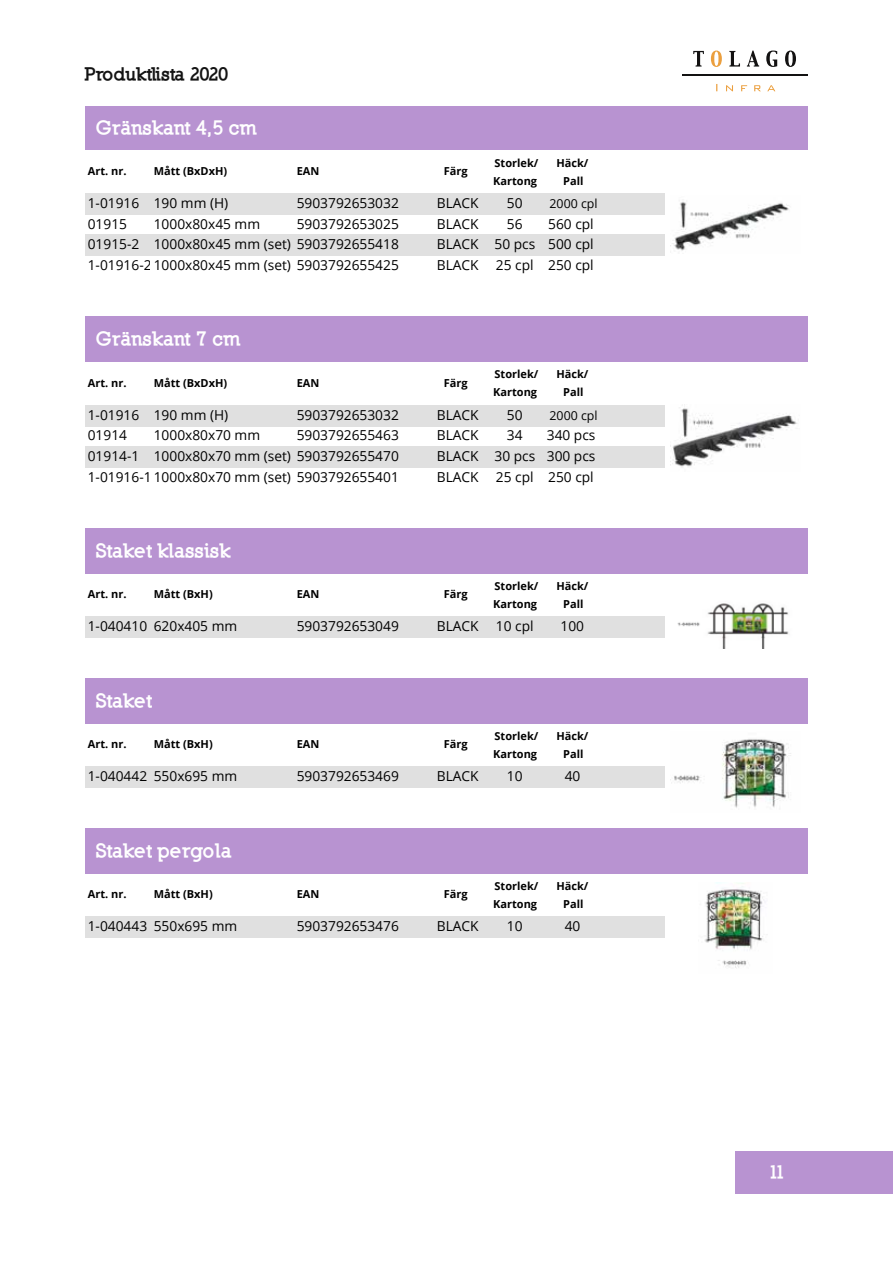
<style>
.page{position:relative;width:893px;height:1263px;background:#fff}
.page>*{position:absolute;margin:0;border:0;box-sizing:border-box;transform-origin:0 0}
.t1{font:900 19.2px "Nilland";color:#fff}
.t2{font:900 18px "Nilland";letter-spacing:-.025em;color:#131313}
.t3{font:900 18px "Nilland";color:#fff}
.t4{font:13.8px "Open Sans";color:#000}
.t5{font:12.3px "Open Sans";color:#000}
.t6{font:700 10.95px/17.9px "Open Sans";color:#000}
</style>
<div class="page">
<div style="left:736px;top:1151px;width:157px;height:42px;background:#b893d1"></div>
<svg style="left:693px;top:51px;width:11px;height:16px"></svg>
<svg style="left:711px;top:51px;width:11px;height:16px"></svg>
<svg style="left:729px;top:51px;width:67px;height:16px"></svg>
<svg style="left:716px;top:84px;width:59px;height:7px"></svg>
<hr style="left:682px;top:75px;width:126px;height:1px;background:#131212">
<div style="left:85px;top:106px;width:723px;height:44px;background:#b893d1"></div>
<div style="left:85px;top:193px;width:580px;height:22px;background:#e0e0e0"></div>
<div style="left:85px;top:234px;width:580px;height:22px;background:#e0e0e0"></div>
<div style="left:85px;top:317px;width:723px;height:45px;background:#b893d1"></div>
<div style="left:85px;top:405px;width:580px;height:21px;background:#e0e0e0"></div>
<div style="left:85px;top:446px;width:580px;height:22px;background:#e0e0e0"></div>
<div style="left:85px;top:528px;width:723px;height:46px;background:#b893d1"></div>
<div style="left:85px;top:616px;width:580px;height:22px;background:#e0e0e0"></div>
<div style="left:85px;top:678px;width:723px;height:45px;background:#b893d1"></div>
<div style="left:85px;top:766px;width:580px;height:22px;background:#e0e0e0"></div>
<div style="left:85px;top:828px;width:723px;height:45px;background:#b893d1"></div>
<div style="left:85px;top:916px;width:580px;height:22px;background:#e0e0e0"></div>
<img style="left:670px;top:202px;width:119px;height:49px">
<img style="left:670px;top:407px;width:128px;height:61px">
<img style="left:677px;top:603px;width:112px;height:45px">
<img style="left:670px;top:739px;width:121px;height:69px">
<img style="left:704px;top:882px;width:60px;height:86px">
<h2 class="t2" style="left:85px;top:62px;width:146px">Produktlista 2020</h2>
<h1 class="t1" style="left:96px;top:115px;width:164px">Gränskant 4,5 cm</h1>
<p class="t6" style="left:88px;top:162px;width:40px">Art. nr.</p>
<p class="t6" style="left:154px;top:162px;width:75px">Mått (BxDxH)</p>
<p class="t6" style="left:297px;top:162px;width:24px">EAN</p>
<p class="t6" style="left:444px;top:162px;width:25px">Färg</p>
<p class="t6" style="left:493px;top:154px;width:47px">Storlek/<br>Kartong</p>
<p class="t6" style="left:556px;top:154px;width:34px;text-align:center">Häck/<br>Pall</p>
<p class="t4" style="left:88px;top:194px;width:142px">1-01916 190 mm (H)</p>
<p class="t4" style="left:297px;top:194px;width:104px">5903792653032</p>
<p class="t4" style="left:437px;top:194px;width:43px">BLACK</p>
<p class="t4" style="left:507px;top:194px;width:17px">50</p>
<p class="t5" style="left:550px;top:195px;width:50px">2000 cpl</p>
<p class="t4" style="left:88px;top:214px;width:41px">01915</p>
<p class="t4" style="left:154px;top:214px;width:108px">1000x80x45 mm</p>
<p class="t4" style="left:297px;top:214px;width:104px">5903792653025</p>
<p class="t4" style="left:437px;top:214px;width:43px">BLACK</p>
<p class="t4" style="left:507px;top:214px;width:17px">56</p>
<p class="t4" style="left:548px;top:214px;width:47px">560 cpl</p>
<p class="t4" style="left:88px;top:235px;width:313px">01915-2 1000x80x45 mm (set) 5903792655418</p>
<p class="t4" style="left:437px;top:235px;width:158px">BLACK 50 pcs 500 cpl</p>
<p class="t4" style="left:88px;top:255px;width:313px">1-01916-2 1000x80x45 mm (set) 5903792655425</p>
<p class="t4" style="left:437px;top:255px;width:43px">BLACK</p>
<p class="t4" style="left:496px;top:255px;width:99px">25 cpl 250 cpl</p>
<h1 class="t1" style="left:96px;top:327px;width:147px">Gränskant 7 cm</h1>
<p class="t6" style="left:88px;top:373px;width:40px">Art. nr.</p>
<p class="t6" style="left:154px;top:373px;width:75px">Mått (BxDxH)</p>
<p class="t6" style="left:297px;top:373px;width:24px">EAN</p>
<p class="t6" style="left:444px;top:373px;width:25px">Färg</p>
<p class="t6" style="left:493px;top:365px;width:47px">Storlek/<br>Kartong</p>
<p class="t6" style="left:556px;top:365px;width:34px;text-align:center">Häck/<br>Pall</p>
<p class="t4" style="left:88px;top:405px;width:142px">1-01916 190 mm (H)</p>
<p class="t4" style="left:297px;top:405px;width:104px">5903792653032</p>
<p class="t4" style="left:437px;top:405px;width:43px">BLACK</p>
<p class="t4" style="left:507px;top:405px;width:17px">50</p>
<p class="t5" style="left:550px;top:407px;width:50px">2000 cpl</p>
<p class="t4" style="left:88px;top:426px;width:41px">01914</p>
<p class="t4" style="left:154px;top:426px;width:108px">1000x80x70 mm</p>
<p class="t4" style="left:297px;top:426px;width:104px">5903792655463</p>
<p class="t4" style="left:437px;top:426px;width:43px">BLACK</p>
<p class="t4" style="left:507px;top:426px;width:17px">34</p>
<p class="t4" style="left:547px;top:426px;width:50px">340 pcs</p>
<p class="t4" style="left:88px;top:446px;width:313px">01914-1 1000x80x70 mm (set) 5903792655470</p>
<p class="t4" style="left:437px;top:446px;width:160px">BLACK 30 pcs 300 pcs</p>
<p class="t4" style="left:88px;top:467px;width:313px">1-01916-1 1000x80x70 mm (set) 5903792655401</p>
<p class="t4" style="left:437px;top:467px;width:43px">BLACK</p>
<p class="t4" style="left:496px;top:467px;width:99px">25 cpl 250 cpl</p>
<h1 class="t1" style="left:96px;top:538px;width:136px">Staket klassisk</h1>
<p class="t6" style="left:88px;top:585px;width:40px">Art. nr.</p>
<p class="t6" style="left:154px;top:585px;width:61px">Mått (BxH)</p>
<p class="t6" style="left:297px;top:585px;width:24px">EAN</p>
<p class="t6" style="left:444px;top:585px;width:25px">Färg</p>
<p class="t6" style="left:493px;top:577px;width:47px">Storlek/<br>Kartong</p>
<p class="t6" style="left:556px;top:577px;width:34px;text-align:center">Häck/<br>Pall</p>
<p class="t4" style="left:88px;top:617px;width:151px">1-040410 620x405 mm</p>
<p class="t4" style="left:297px;top:617px;width:104px">5903792653049</p>
<p class="t4" style="left:437px;top:617px;width:43px">BLACK</p>
<p class="t4" style="left:496px;top:617px;width:39px">10 cpl</p>
<p class="t4" style="left:561px;top:617px;width:25px">100</p>
<h1 class="t1" style="left:96px;top:688px;width:58px">Staket</h1>
<p class="t6" style="left:88px;top:735px;width:40px">Art. nr.</p>
<p class="t6" style="left:154px;top:735px;width:61px">Mått (BxH)</p>
<p class="t6" style="left:297px;top:735px;width:24px">EAN</p>
<p class="t6" style="left:444px;top:735px;width:25px">Färg</p>
<p class="t6" style="left:493px;top:727px;width:47px">Storlek/<br>Kartong</p>
<p class="t6" style="left:556px;top:727px;width:34px;text-align:center">Häck/<br>Pall</p>
<p class="t4" style="left:88px;top:767px;width:151px">1-040442 550x695 mm</p>
<p class="t4" style="left:297px;top:767px;width:104px">5903792653469</p>
<p class="t4" style="left:437px;top:767px;width:43px">BLACK</p>
<p class="t4" style="left:507px;top:767px;width:17px">10</p>
<p class="t4" style="left:565px;top:767px;width:17px">40</p>
<h1 class="t1" style="left:96px;top:838px;width:137px">Staket pergola</h1>
<p class="t6" style="left:88px;top:885px;width:40px">Art. nr.</p>
<p class="t6" style="left:154px;top:885px;width:61px">Mått (BxH)</p>
<p class="t6" style="left:297px;top:885px;width:24px">EAN</p>
<p class="t6" style="left:444px;top:885px;width:25px">Färg</p>
<p class="t6" style="left:493px;top:876px;width:47px">Storlek/<br>Kartong</p>
<p class="t6" style="left:556px;top:876px;width:34px;text-align:center">Häck/<br>Pall</p>
<p class="t4" style="left:88px;top:916px;width:151px">1-040443 550x695 mm</p>
<p class="t4" style="left:297px;top:916px;width:104px">5903792653476</p>
<p class="t4" style="left:437px;top:916px;width:43px">BLACK</p>
<p class="t4" style="left:507px;top:916px;width:17px">10</p>
<p class="t4" style="left:565px;top:916px;width:17px">40</p>
<h2 class="t3" style="left:769px;top:1160px;width:19px">11</h2>
</div>
